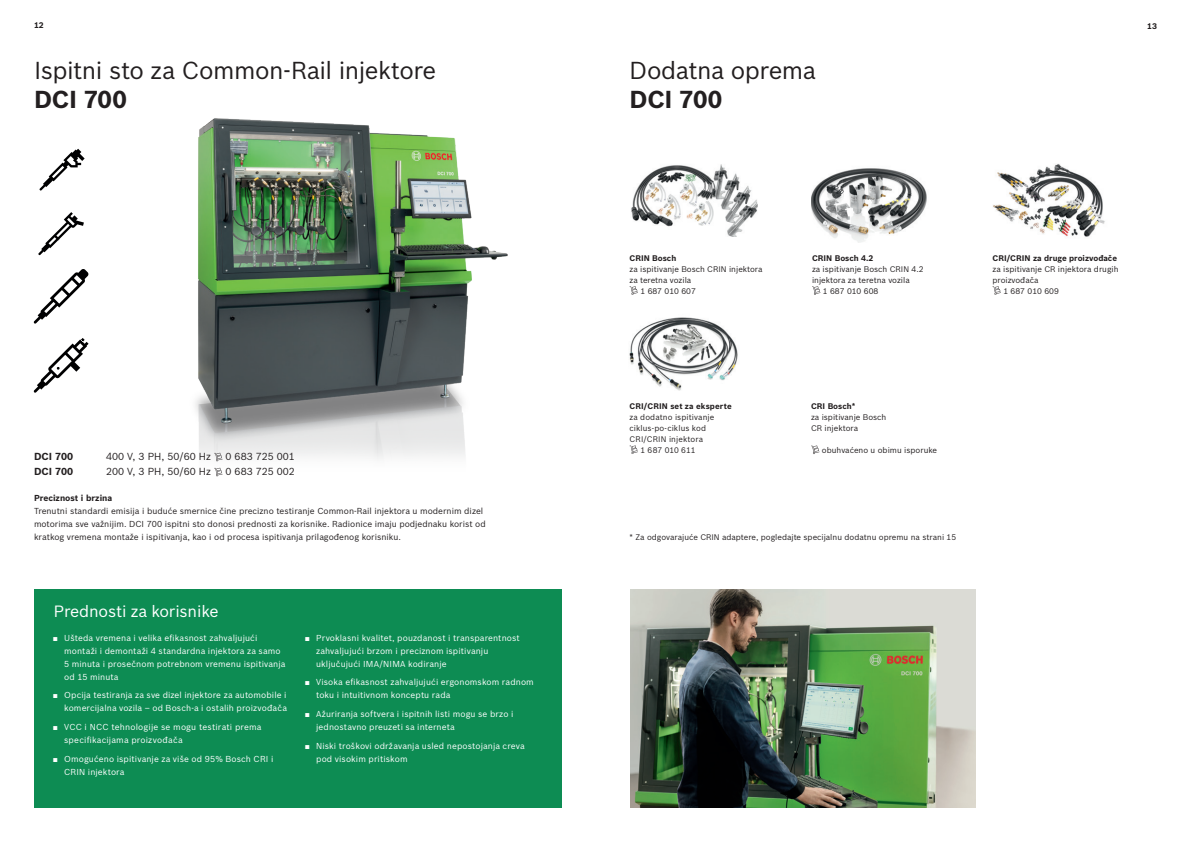
<style>
.page{position:relative;width:1191px;height:842px;background:#fff}
.page>*{position:absolute;margin:0;border:0;box-sizing:border-box;transform-origin:0 0}
.t1{font:24px "Bosch Sans";letter-spacing:-.02em;color:#231f20}
.t2{font:700 24px "Bosch Sans";letter-spacing:-.015em;color:#231f20}
.t3{font:16px "Bosch Sans";letter-spacing:-.01em;color:#fff}
.t4{font:10px "Bosch Sans";color:#231f20}
.t5{font:700 10px "Bosch Sans";color:#231f20}
.t6{font:8.5px/13px "Bosch Sans";letter-spacing:.01em;color:#fff}
.t7{font:8.5px/13px "Bosch Sans";color:#231f20}
.t8{font:700 8.5px "Bosch Sans";color:#231f20}
.t9{font:8px/11px "Bosch Sans";color:#231f20}
.t10{font:700 8px "Bosch Sans";color:#231f20}
.t11{font:700 8px "Bosch Sans";letter-spacing:.02em;color:#231f20}
.t12{font:8px "Bosch Sans";letter-spacing:.025em;color:#231f20}
.s1{font-family:"Arial"}
</style>
<div class="page">
<img style="left:195px;top:118px;width:313px;height:359px">
<img style="left:993px;top:164px;width:112px;height:73px">
<img style="left:811px;top:168px;width:116px;height:75px">
<img style="left:631px;top:164px;width:127px;height:72px">
<img style="left:629px;top:317px;width:109px;height:73px">
<img style="left:630px;top:590px;width:346px;height:218px">
<div style="left:34px;top:590px;width:527px;height:218px;background:#0d8c53"></div>
<svg style="left:214px;top:453px;width:9px;height:8px"></svg>
<svg style="left:214px;top:468px;width:9px;height:8px"></svg>
<svg style="left:629px;top:286px;width:9px;height:9px"></svg>
<svg style="left:812px;top:286px;width:8px;height:9px"></svg>
<svg style="left:811px;top:445px;width:8px;height:9px"></svg>
<svg style="left:992px;top:286px;width:9px;height:9px"></svg>
<svg style="left:40px;top:149px;width:45px;height:42px"></svg>
<svg style="left:34px;top:269px;width:54px;height:55px"></svg>
<svg style="left:38px;top:212px;width:46px;height:43px"></svg>
<svg style="left:34px;top:338px;width:55px;height:55px"></svg>
<svg style="left:629px;top:445px;width:9px;height:9px"></svg>
<p class="t10" style="left:34px;top:21px;width:11px">12</p>
<p class="t10" style="left:1147px;top:21px;width:11px">13</p>
<h1 class="t1" style="left:34px;top:56px;width:403px">Ispitni sto za Common-Rail injektore</h1>
<h1 class="t2" style="left:34px;top:84px;width:94px">DCI 700</h1>
<h1 class="t1" style="left:629px;top:56px;width:188px">Dodatna oprema</h1>
<h1 class="t2" style="left:629px;top:84px;width:94px">DCI 700</h1>
<p class="t5" style="left:34px;top:450px;width:41px">DCI 700</p>
<p class="t4" style="left:106px;top:450px;width:106px">400 V, 3 PH, 50/60 Hz</p>
<p class="t4" style="left:226px;top:450px;width:71px">0 683 725 001</p>
<p class="t5" style="left:34px;top:465px;width:41px">DCI 700</p>
<p class="t4" style="left:106px;top:465px;width:106px">200 V, 3 PH, 50/60 Hz</p>
<p class="t4" style="left:226px;top:465px;width:71px">0 683 725 002</p>
<p class="t8" style="left:34px;top:493px;width:80px">Preciznost i brzina</p>
<p class="t7" style="left:34px;top:504px;width:453px">Trenutni standardi emisija i buduće smernice čine precizno testiranje Common-Rail injektora u modernim dizel motorima sve važnijim. DCI 700 ispitni sto donosi prednosti za korisnike. Radionice imaju podjednaku korist od kratkog vremena montaže i ispitivanja, kao i od procesa ispitivanja prilagođenog korisniku.</p>
<h2 class="t3" style="left:54px;top:602px;width:166px">Prednosti za korisnike</h2>
<p class="t6" style="left:64px;top:631px;width:223px;text-indent:-11px"><span class="s1">■</span> Ušteda vremena i velika efikasnost zahvaljujući montaži i demontaži 4 standardna injektora za samo 5 minuta i prosečnom potrebnom vremenu ispitivanja od 15 minuta</p>
<p class="t6" style="left:53px;top:688px;width:236px;text-align:right"><span class="s1">■</span> Opcija testiranja za sve dizel injektore za automobile i komercijalna vozila – od Bosch-a i ostalih proizvođača</p>
<p class="t6" style="left:64px;top:720px;width:199px;text-indent:-11px"><span class="s1">■</span> VCC i NCC tehnologije se mogu testirati prema specifikacijama proizvođača</p>
<p class="t6" style="left:64px;top:752px;width:211px;text-indent:-11px"><span class="s1">■</span> Omogućeno ispitivanje za više od 95% Bosch CRI i<br>CRIN injektora</p>
<p class="t6" style="left:316px;top:631px;width:205px;text-indent:-11px"><span class="s1">■</span> Prvoklasni kvalitet, pouzdanost i transparentnost zahvaljujući brzom i preciznom ispitivanju uključujući IMA/NIMA kodiranje</p>
<p class="t6" style="left:316px;top:675px;width:219px;text-indent:-11px"><span class="s1">■</span> Visoka efikasnost zahvaljujući ergonomskom radnom toku i intuitivnom konceptu rada</p>
<p class="t6" style="left:316px;top:707px;width:199px;text-indent:-11px"><span class="s1">■</span> Ažuriranja softvera i ispitnih listi mogu se brzo i jednostavno preuzeti sa interneta</p>
<p class="t6" style="left:316px;top:739px;width:210px;text-indent:-11px"><span class="s1">■</span> Niski troškovi održavanja usled nepostojanja creva pod visokim pritiskom</p>
<p class="t10" style="left:629px;top:253px;width:48px">CRIN Bosch</p>
<p class="t9" style="left:629px;top:263px;width:135px">za ispitivanje Bosch CRIN injektora</p>
<p class="t9" style="left:629px;top:274px;width:63px">za teretna vozila</p>
<p class="t9" style="left:640px;top:285px;width:57px">1 687 010 607</p>
<p class="t10" style="left:812px;top:253px;width:63px">CRIN Bosch 4.2</p>
<p class="t9" style="left:812px;top:263px;width:113px">za ispitivanje Bosch CRIN 4.2</p>
<p class="t9" style="left:812px;top:274px;width:99px">injektora za teretna vozila</p>
<p class="t9" style="left:823px;top:285px;width:57px">1 687 010 608</p>
<p class="t10" style="left:992px;top:253px;width:126px">CRI/CRIN za druge proizvođače</p>
<p class="t9" style="left:992px;top:263px;width:128px">za ispitivanje CR injektora drugih</p>
<p class="t9" style="left:992px;top:274px;width:47px">proizvođača</p>
<p class="t9" style="left:1003px;top:285px;width:57px">1 687 010 609</p>
<p class="t11" style="left:629px;top:401px;width:104px">CRI/CRIN set za eksperte</p>
<p class="t9" style="left:629px;top:411px;width:86px">za dodatno ispitivanje</p>
<p class="t9" style="left:629px;top:422px;width:78px">ciklus-po-ciklus kod</p>
<p class="t12" style="left:629px;top:434px;width:75px">CRI/CRIN injektora</p>
<p class="t9" style="left:640px;top:444px;width:57px">1 687 010 611</p>
<p class="t10" style="left:811px;top:401px;width:46px">CRI Bosch*</p>
<p class="t9" style="left:811px;top:411px;width:77px">za ispitivanje Bosch<br>CR injektora</p>
<p class="t9" style="left:822px;top:444px;width:117px">obuhvaćeno u obimu isporuke</p>
<p class="t9" style="left:629px;top:532px;width:328px">* Za odgovarajuće CRIN adaptere, pogledajte specijalnu dodatnu opremu na strani 15</p>
</div>
